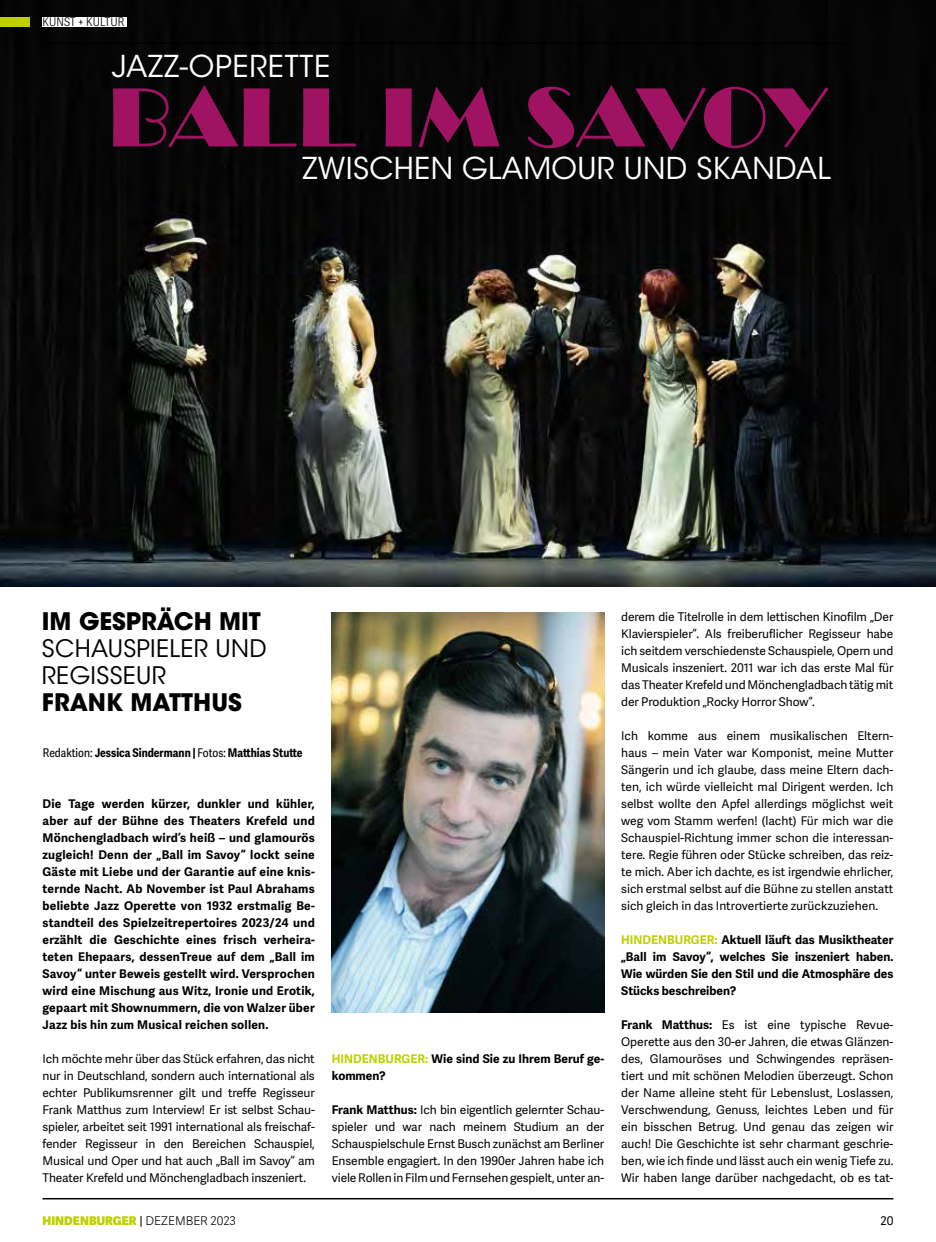
<style>
.page{position:relative;width:936px;height:1242px;background:#fff}
.page>*{position:absolute;margin:0;border:0;box-sizing:border-box;transform-origin:0 0}
.t1{font:87px "Broadway";letter-spacing:-.01em;color:#9f1362}
.t2{font:30px "ITC Avant Garde Std";letter-spacing:.01em;color:#fff}
.t3{font:700 24px "ITC Avant Garde Std";color:#000}
.t4{font:24px/27px "ITC Avant Garde Std";letter-spacing:.015em;color:#000}
.t5{font:12px/17px "Adelle Sans";letter-spacing:-.01em;color:#000;text-align:justify}
.t6{font:700 12px/17px "Adelle Sans";color:#000;text-align:justify}
.t7{font:700 12px "Adelle Sans Cnd";color:#000}
.t8{font:800 12px "Adelle Sans";color:#bed000}
.t9{font:300 12px "Adelle Sans Cnd";letter-spacing:.01em;color:#000}
.s1{font-weight:400}
.s2{color:#bed000}
.s3{font-weight:700}
.s4{font-weight:400;color:#000}
.s5{font-weight:300;color:#000}
</style>
<div class="page">
<img style="left:332px;top:612px;width:272px;height:400px">
<img style="left:0;top:0;width:935px;height:587px">
<hr style="left:43px;top:43px;width:805px;height:1px;background:#000">
<hr style="left:43px;top:1198px;width:850px;height:1px;background:#000">
<div style="left:43px;top:17px;width:84px;height:9px;background:#fff"></div>
<div style="left:0;top:17px;width:30px;height:9px;background:#bed000"></div>
<p class="t9" style="left:43px;top:15px;width:83px">KUNST + KULTUR</p>
<h2 class="t2" style="left:112px;top:47px;width:220px">JAZZ-OPERETTE</h2>
<h1 class="t1" style="left:108px;top:67px;width:720px">BALL IM SAVOY</h1>
<h2 class="t2" style="left:302px;top:150px;width:529px">ZWISCHEN GLAMOUR UND SKANDAL</h2>
<h3 class="t3" style="left:42px;top:606px;width:220px">IM GESPRÄCH MIT</h3>
<h3 class="t4" style="left:42px;top:635px;width:226px">SCHAUSPIELER UND<br>REGISSEUR</h3>
<h3 class="t3" style="left:42px;top:687px;width:201px">FRANK MATTHUS</h3>
<p class="t7" style="left:43px;top:745px;width:261px"><span class="s1">Redaktion:</span> Jessica Sindermann | <span class="s1">Fotos:</span> Matthias Stutte</p>
<p class="t6" style="left:43px;top:795px;width:274px">Die Tage werden kürzer, dunkler und kühler, aber auf der Bühne des Theaters Krefeld und Mönchengladbach wird’s heiß – und glamourös zugleich! Denn der „Ball im Savoy“ lockt seine Gäste mit Liebe und der Garantie auf eine knis&shy;ternde Nacht. Ab November ist Paul Abrahams beliebte Jazz Operette von 1932 erstmalig Be&shy;standteil des Spielzeitrepertoires 2023/24 und erzählt die Geschichte eines frisch verheira&shy;teten Ehepaars, dessenTreue auf dem „Ball im Savoy“ unter Beweis gestellt wird. Versprochen wird eine Mischung aus Witz, Ironie und Erotik, gepaart mit Shownummern, die von Walzer über Jazz bis hin zum Musical reichen sollen.</p>
<p class="t5" style="left:43px;top:1051px;width:274px">Ich möchte mehr über das Stück erfahren, das nicht nur in Deutschland, sondern auch international als echter Publikumsrenner gilt und treffe Regisseur Frank Matthus zum Interview! Er ist selbst Schau&shy;spieler, arbeitet seit 1991 international als freischaf&shy;fender Regisseur in den Bereichen Schauspiel, Musical und Oper und hat auch „Ball im Savoy“ am Theater Krefeld und Mönchengladbach inszeniert.</p>
<p class="t6" style="left:332px;top:1051px;width:274px"><span class="s2">HINDENBURGER:</span> Wie sind Sie zu Ihrem Beruf ge&shy;kommen?</p>
<p class="t5" style="left:332px;top:1102px;width:274px"><span class="s3">Frank Matthus:</span> Ich bin eigentlich gelernter Schau&shy;spieler und war nach meinem Studium an der Schauspielschule Ernst Busch zunächst am Berliner Ensemble engagiert. In den 1990er Jahren habe ich viele Rollen in Film und Fernsehen gespielt, unter an-</p>
<p class="t5" style="left:621px;top:608px;width:274px">derem die Titelrolle in dem lettischen Kinofilm „Der Klavierspieler“. Als freiberuflicher Regisseur habe ich seitdem verschiedenste Schauspiele, Opern und Musicals inszeniert. 2011 war ich das erste Mal für das Theater Krefeld und Mönchengladbach tätig mit der Produktion „Rocky Horror Show“.</p>
<p class="t5" style="left:621px;top:727px;width:274px">Ich komme aus einem musikalischen Eltern&shy;haus – mein Vater war Komponist, meine Mutter Sängerin und ich glaube, dass meine Eltern dach&shy;ten, ich würde vielleicht mal Dirigent werden. Ich selbst wollte den Apfel allerdings möglichst weit weg vom Stamm werfen! (lacht) Für mich war die Schauspiel-Richtung immer schon die interessan&shy;tere. Regie führen oder Stücke schreiben, das reiz&shy;te mich. Aber ich dachte, es ist irgendwie ehrlicher, sich erstmal selbst auf die Bühne zu stellen anstatt sich gleich in das Introvertierte zurückzuziehen.</p>
<p class="t6" style="left:621px;top:931px;width:274px"><span class="s2">HINDENBURGER:</span> Aktuell läuft das Musiktheater „Ball im Savoy“, welches Sie inszeniert haben.<br>Wie würden Sie den Stil und die Atmosphäre des Stücks beschreiben?</p>
<p class="t5" style="left:621px;top:1017px;width:274px"><span class="s3">Frank Matthus:</span> Es ist eine typische Revue-Operette aus den 30-er Jahren, die etwas Glänzen&shy;des, Glamouröses und Schwingendes repräsen&shy;tiert und mit schönen Melodien überzeugt. Schon der Name alleine steht für Lebenslust, Loslassen, Verschwendung, Genuss, leichtes Leben und für ein bisschen Betrug. Und genau das zeigen wir auch! Die Geschichte ist sehr charmant geschrie&shy;ben, wie ich finde und lässt auch ein wenig Tiefe zu.<br>Wir haben lange darüber nachgedacht, ob es tat-</p>
<p class="t8" style="left:43px;top:1213px;width:195px">HINDENBURGER <span class="s4">|</span> <span class="s5">DEZEMBER 2023</span></p>
<p class="t5" style="left:880px;top:1212px;width:15px">20</p>
</div>
